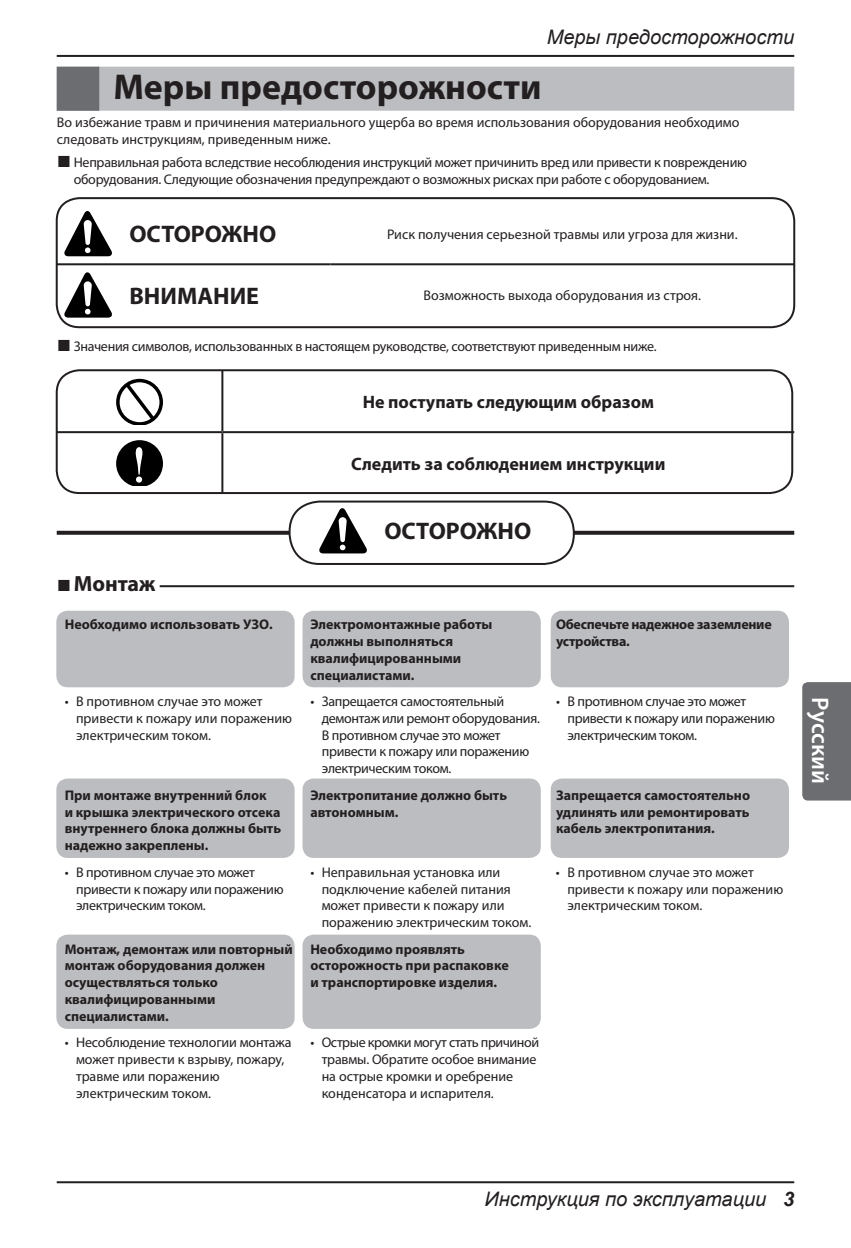
<style>
.page{position:relative;width:851px;height:1248px;background:#fff}
.page>*{position:absolute;margin:0;border:0;box-sizing:border-box;transform-origin:0 0}
.t1{font:700 36px "Myriad Pro";color:#231f20}
.t2{font:700 24px "Myriad Pro";color:#231f20}
.t3{font:600 24px "Myriad Pro";color:#fff}
.t4{font:700 22px "Myriad Pro";color:#231f20}
.t5{font:italic 20px "Arial";color:#231f20}
.t6{font:700 18px "Myriad Pro";color:#231f20}
.t7{font:14px/16.8px "Myriad Pro";letter-spacing:-.01em;color:#231f20}
.t8{font:700 14px/16.8px "Myriad Pro";color:#231f20}
.t9{font:700 14px/16.8px "Myriad Pro";letter-spacing:-.02em;color:#231f20}
.s1{font-family:"Arial";font-size:24px}
.s2{font-family:"Arial";font-weight:400;font-size:24px}
.s3{font-weight:700}
</style>
<div class="page">
<div style="left:802px;top:682px;width:48px;height:118px;background:#6c6d70"></div>
<hr style="left:57px;top:1181px;width:737px;height:2px;background:#231f20">
<hr style="left:57px;top:55px;width:737px;height:2px;background:#231f20">
<div style="left:56px;top:934px;width:238px;height:94px;background:#bcbdc0;border-radius:11px"></div>
<div style="left:302px;top:934px;width:238px;height:94px;background:#bcbdc0;border-radius:11px"></div>
<div style="left:56px;top:610px;width:238px;height:77px;background:#bcbdc0;border-radius:11px"></div>
<div style="left:302px;top:610px;width:238px;height:77px;background:#bcbdc0;border-radius:11px"></div>
<div style="left:550px;top:610px;width:238px;height:77px;background:#bcbdc0;border-radius:11px"></div>
<div style="left:56px;top:778px;width:238px;height:79px;background:#bcbdc0;border-radius:11px"></div>
<div style="left:302px;top:778px;width:238px;height:79px;background:#bcbdc0;border-radius:11px"></div>
<div style="left:550px;top:778px;width:238px;height:79px;background:#bcbdc0;border-radius:11px"></div>
<svg style="left:57px;top:530px;width:737px;height:4px;background:#4d4a4a"></svg>
<div style="left:289px;top:501px;width:284px;height:63px;background:#fff;border-radius:30px"></div>
<div style="left:288px;top:500px;width:286px;height:65px;border:2px solid #231f20;border-radius:30px"></div>
<div style="left:56px;top:369px;width:737px;height:125px;border:2px solid #231f20;border-radius:23px"></div>
<div style="left:56px;top:197px;width:739px;height:131px;border:2px solid #231f20;border-radius:23px"></div>
<div style="left:57px;top:67px;width:737px;height:44px;background:#bcbdc0"></div>
<div style="left:57px;top:67px;width:42px;height:44px;background:#6c6d70"></div>
<hr style="left:57px;top:263px;width:273px;height:2px;background:#231f20">
<hr style="left:330px;top:263px;width:464px;height:2px;background:#231f20">
<svg style="left:65px;top:211px;width:47px;height:45px"></svg>
<svg style="left:65px;top:272px;width:47px;height:45px"></svg>
<hr style="left:221px;top:371px;width:2px;height:60px;background:#231f20">
<hr style="left:57px;top:431px;width:165px;height:2px;background:#231f20">
<hr style="left:222px;top:431px;width:572px;height:2px;background:#231f20">
<hr style="left:221px;top:433px;width:2px;height:60px;background:#231f20">
<svg style="left:116px;top:379px;width:47px;height:45px"></svg>
<svg style="left:116px;top:440px;width:47px;height:45px"></svg>
<svg style="left:319px;top:508px;width:47px;height:45px"></svg>
<hr style="left:160px;top:585px;width:634px;height:2px;background:#231f20">
<h3 class="t5" style="left:546px;top:24px;width:249px">Меры предосторожности</h3>
<h1 class="t1" style="left:113px;top:64px;width:429px">Меры предосторожности</h1>
<p class="t7" style="left:57px;top:114px;width:684px">Во избежание травм и причинения материального ущерба во время использования оборудования необходимо следовать инструкциям, приведенным ниже.</p>
<p class="t7" style="left:74px;top:153px;width:674px;text-indent:-17px"><span class="s1">■</span> Неправильная работа вследствие несоблюдения инструкций может причинить вред или привести к повреждению оборудования. Следующие обозначения предупреждают о возможных рисках при работе с оборудованием.</p>
<h2 class="t2" style="left:129px;top:218px;width:148px">ОСТОРОЖНО</h2>
<p class="t7" style="left:387px;top:225px;width:352px">Риск получения серьезной травмы или угроза для жизни.</p>
<h2 class="t2" style="left:129px;top:280px;width:131px">ВНИМАНИЕ</h2>
<p class="t7" style="left:423px;top:287px;width:279px">Возможность выхода оборудования из строя.</p>
<p class="t7" style="left:57px;top:338px;width:601px"><span class="s1">■</span> Значения символов, использованных в настоящем руководстве, соответствуют приведенным ниже.</p>
<p class="t6" style="left:362px;top:390px;width:293px">Не поступать следующим образом</p>
<p class="t6" style="left:351px;top:452px;width:316px">Следить за соблюдением инструкции</p>
<h2 class="t2" style="left:384px;top:515px;width:148px">ОСТОРОЖНО</h2>
<h3 class="t4" style="left:57px;top:569px;width:100px"><span class="s2">■</span>Монтаж</h3>
<p class="t8" style="left:65px;top:615px;width:209px">Необходимо использовать УЗО.</p>
<p class="t8" style="left:310px;top:615px;width:183px">Электромонтажные работы должны выполняться квалифицированными специалистами.</p>
<p class="t9" style="left:556px;top:615px;width:217px">Обеспечьте надежное заземление устройства.</p>
<p class="t7" style="left:76px;top:692px;width:217px;text-indent:-11px">• В противном случае это может привести к пожару или поражению электрическим током.</p>
<p class="t7" style="left:321px;top:692px;width:220px;text-indent:-11px">• Запрещается самостоятельный демонтаж или ремонт оборудования.<br>В противном случае это может привести к пожару или поражению электрическим током.</p>
<p class="t7" style="left:567px;top:692px;width:209px;text-indent:-11px">• В противном случае это может привести к пожару или поражению электрическим током.</p>
<p class="t8" style="left:65px;top:786px;width:218px">При монтаже внутренний блок<br>и крышка электрического отсека внутреннего блока должны быть надежно закреплены.</p>
<p class="t8" style="left:310px;top:786px;width:198px">Электропитание должно быть автономным.</p>
<p class="t8" style="left:556px;top:786px;width:196px;text-align:justify">Запрещается самостоятельно удлинять или ремонтировать кабель электропитания.</p>
<p class="t7" style="left:76px;top:863px;width:209px;text-indent:-11px">• В противном случае это может привести к пожару или поражению электрическим током.</p>
<p class="t7" style="left:321px;top:863px;width:211px;text-indent:-11px">• Неправильная установка или подключение кабелей питания может привести к пожару или поражению электрическим током.</p>
<p class="t7" style="left:567px;top:863px;width:217px;text-indent:-11px">• В противном случае это может привести к пожару или поражению электрическим током.</p>
<p class="t8" style="left:65px;top:940px;width:229px">Монтаж, демонтаж или повторный монтаж оборудования должен осуществляться только квалифицированными специалистами.</p>
<p class="t8" style="left:310px;top:940px;width:200px">Необходимо проявлять осторожность при распаковке и транспортировке изделия.</p>
<p class="t7" style="left:76px;top:1033px;width:217px;text-indent:-11px">• Несоблюдение технологии монтажа может привести к взрыву, пожару, травме или поражению электрическим током.</p>
<p class="t7" style="left:321px;top:1033px;width:219px;text-indent:-11px">• Острые кромки могут стать причиной травмы. Обратите особое внимание на острые кромки и оребрение конденсатора и испарителя.</p>
<h2 class="t3" style="left:835px;top:697px;width:88px;rotate:90deg">Русский</h2>
<h3 class="t5" style="left:484px;top:1185px;width:311px">Инструкция по эксплуатации <span class="s3">3</span></h3>
</div>
